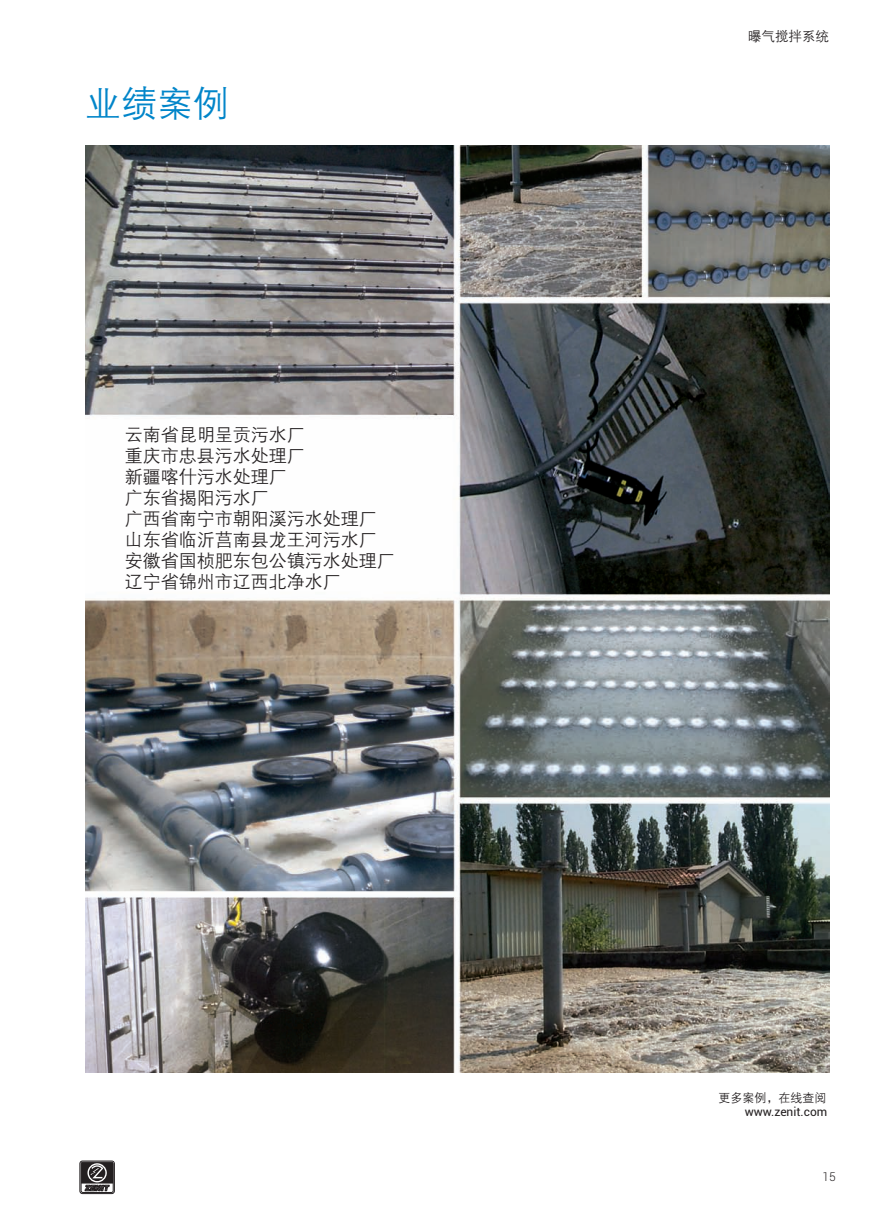
<style>
.page{position:relative;width:893px;height:1212px;background:#fff}
.page>*{position:absolute;margin:0;border:0;box-sizing:border-box;transform-origin:0 0}
.t1{font:36px "FZZDXJW GB1 0";color:#0185c9}
.t2{font:18px/21px "FZZDXJW GB1 0";color:#231f20}
.t3{font:13.5px "FZZDXJW GB1 0";color:#231f20}
.t4{font:12px "Roboto";color:#231f20}
.t5{font:12px "FZZDXJW GB1 0";color:#231f20}
.t6{font:300 12px "Roboto";color:#231f20}
</style>
<div class="page">
<div style="left:79px;top:1160px;width:36px;height:34px;border:1px solid #231f20;border-radius:3px"></div>
<div style="left:81px;top:1162px;width:32px;height:30px;border:1px solid #231f20;border-radius:2px"></div>
<svg style="left:81px;top:1162px;width:32px;height:29px"></svg>
<img style="left:85px;top:145px;width:744px;height:927px">
<h1 class="t1" style="left:85px;top:84px;width:145px">业绩案例</h1>
<p class="t2" style="left:125px;top:424px;width:271px">云南省昆明呈贡污水厂<br>重庆市忠县污水处理厂<br>新疆喀什污水处理厂<br>广东省揭阳污水厂<br>广西省南宁市朝阳溪污水处理厂山东省临沂莒南县龙王河污水厂安徽省国桢肥东包公镇污水处理厂辽宁省锦州市辽西北净水厂</p>
<p class="t3" style="left:748px;top:29px;width:82px">曝气搅拌系统</p>
<p class="t5" style="left:719px;top:1091px;width:109px">更多案例，在线查阅</p>
<p class="t4" style="left:745px;top:1103px;width:84px">www.zenit.com</p>
<p class="t6" style="left:822px;top:1169px;width:15px">15</p>
</div>
